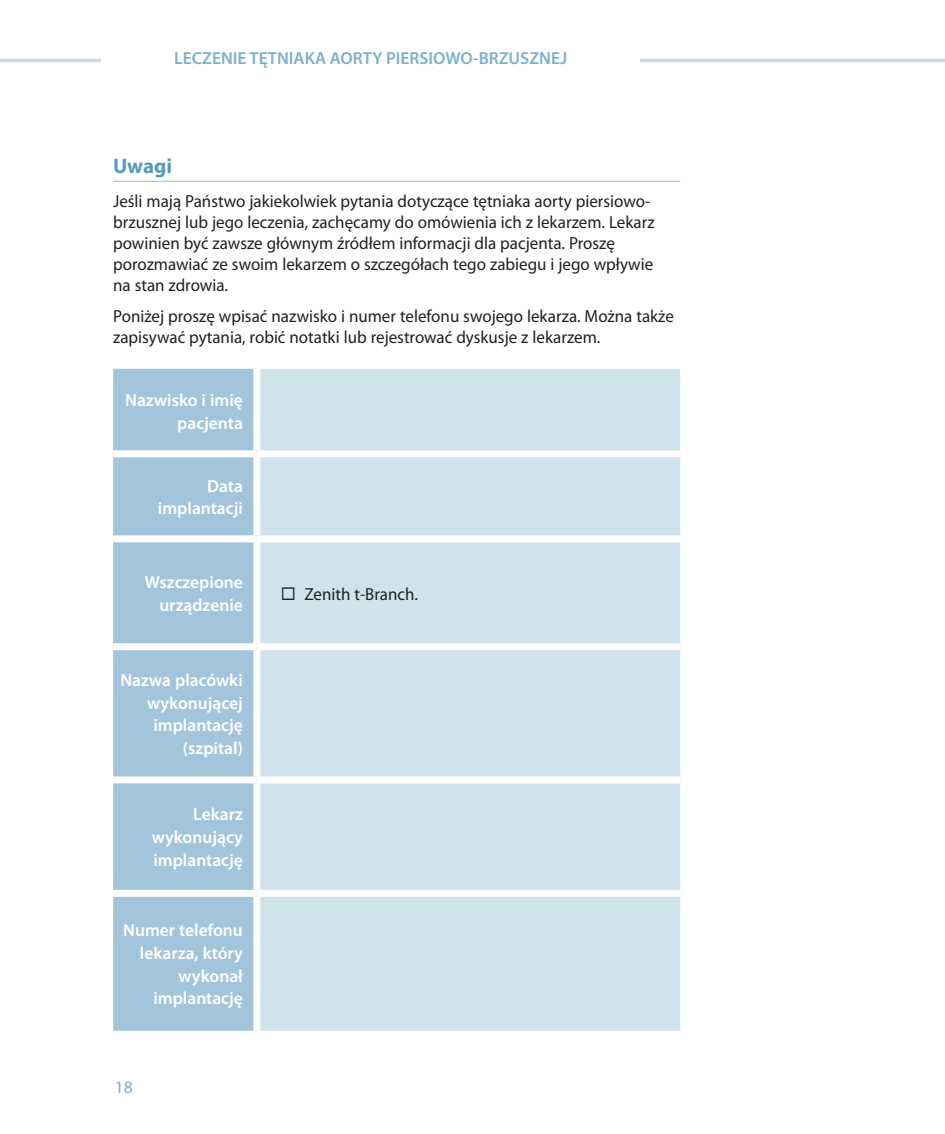
<style>
.page{position:relative;width:945px;height:1134px;background:#fff}
.page>*{position:absolute;margin:0;border:0;box-sizing:border-box;transform-origin:0 0}
.Head-Blue-Section{font:700 21px "Myriad Pro";letter-spacing:-.005em;color:#569bbe}
.ROT-Text{font:17.5px/21px "Myriad Pro";color:#231f20}
.TBL-Head-White-Flush{font:600 17.5px/22.8px "Myriad Pro";color:#fff;text-align:right}
.t1{font:600 17.5px "Myriad Pro";color:#7eb0cc}
.ROT-Text_light{font:17.5px "Myriad Pro";color:#231f20}
.t2{font:17.5px "Myriad Pro";color:#7eb0cc}
</style>
<div class="page">
<hr style="left:0;top:59px;width:945px;height:3px;background:#c2dbe8">
<div style="left:102px;top:41px;width:538px;height:32px;background:#fff"></div>
<hr style="left:113px;top:181px;width:567px;height:1px;background:#afb1b3">
<div style="left:113px;top:369px;width:140px;height:662px;background:#a3c5db"></div>
<div style="left:260px;top:369px;width:420px;height:662px;background:#cfe3ed"></div>
<div style="left:113px;top:450px;width:144px;height:7px;background:#fff"></div>
<div style="left:113px;top:535px;width:144px;height:7px;background:#fff"></div>
<div style="left:113px;top:643px;width:144px;height:7px;background:#fff"></div>
<div style="left:257px;top:450px;width:423px;height:7px;background:#fff"></div>
<div style="left:257px;top:535px;width:423px;height:7px;background:#fff"></div>
<div style="left:257px;top:643px;width:423px;height:7px;background:#fff"></div>
<div style="left:113px;top:776px;width:144px;height:7px;background:#fff"></div>
<div style="left:113px;top:890px;width:144px;height:7px;background:#fff"></div>
<div style="left:257px;top:776px;width:423px;height:7px;background:#fff"></div>
<div style="left:257px;top:890px;width:423px;height:7px;background:#fff"></div>
<svg style="left:264px;top:600px;width:17px;height:1px"></svg>
<p class="t1" style="left:174px;top:48px;width:395px">LECZENIE TĘTNIAKA AORTY PIERSIOWO-BRZUSZNEJ</p>
<p class="Head-Blue-Section" style="left:113px;top:154px;width:61px">Uwagi</p>
<p class="ROT-Text" style="left:113px;top:191px;width:543px">Jeśli mają Państwo jakiekolwiek pytania dotyczące tętniaka aorty piersiowo&shy;brzusznej lub jego leczenia, zachęcamy do omówienia ich z lekarzem. Lekarz powinien być zawsze głównym źródłem informacji dla pacjenta. Proszę porozmawiać ze swoim lekarzem o szczegółach tego zabiegu i jego wpływie na stan zdrowia.</p>
<p class="ROT-Text" style="left:113px;top:306px;width:562px">Poniżej proszę wpisać nazwisko i numer telefonu swojego lekarza. Można także zapisywać pytania, robić notatki lub rejestrować dyskusje z lekarzem.</p>
<p class="TBL-Head-White-Flush" style="left:125px;top:390px;width:119px">Nazwisko i imię pacjenta</p>
<p class="TBL-Head-White-Flush" style="left:158px;top:475px;width:86px">Data implantacji</p>
<p class="TBL-Head-White-Flush" style="left:145px;top:571px;width:99px">Wszczepione urządzenie</p>
<p class="ROT-Text_light" style="left:281px;top:584px;width:139px">◻ Zenith t-Branch.</p>
<p class="TBL-Head-White-Flush" style="left:120px;top:669px;width:124px">Nazwa placówki wykonującej implantację (szpital)</p>
<p class="TBL-Head-White-Flush" style="left:152px;top:803px;width:93px;text-align:justify;text-indent:42px">Lekarz wykonujący implantację</p>
<p class="TBL-Head-White-Flush" style="left:123px;top:919px;width:121px">Numer telefonu lekarza, który wykonał implantację</p>
<p class="t2" style="left:115px;top:1078px;width:19px">18</p>
</div>
